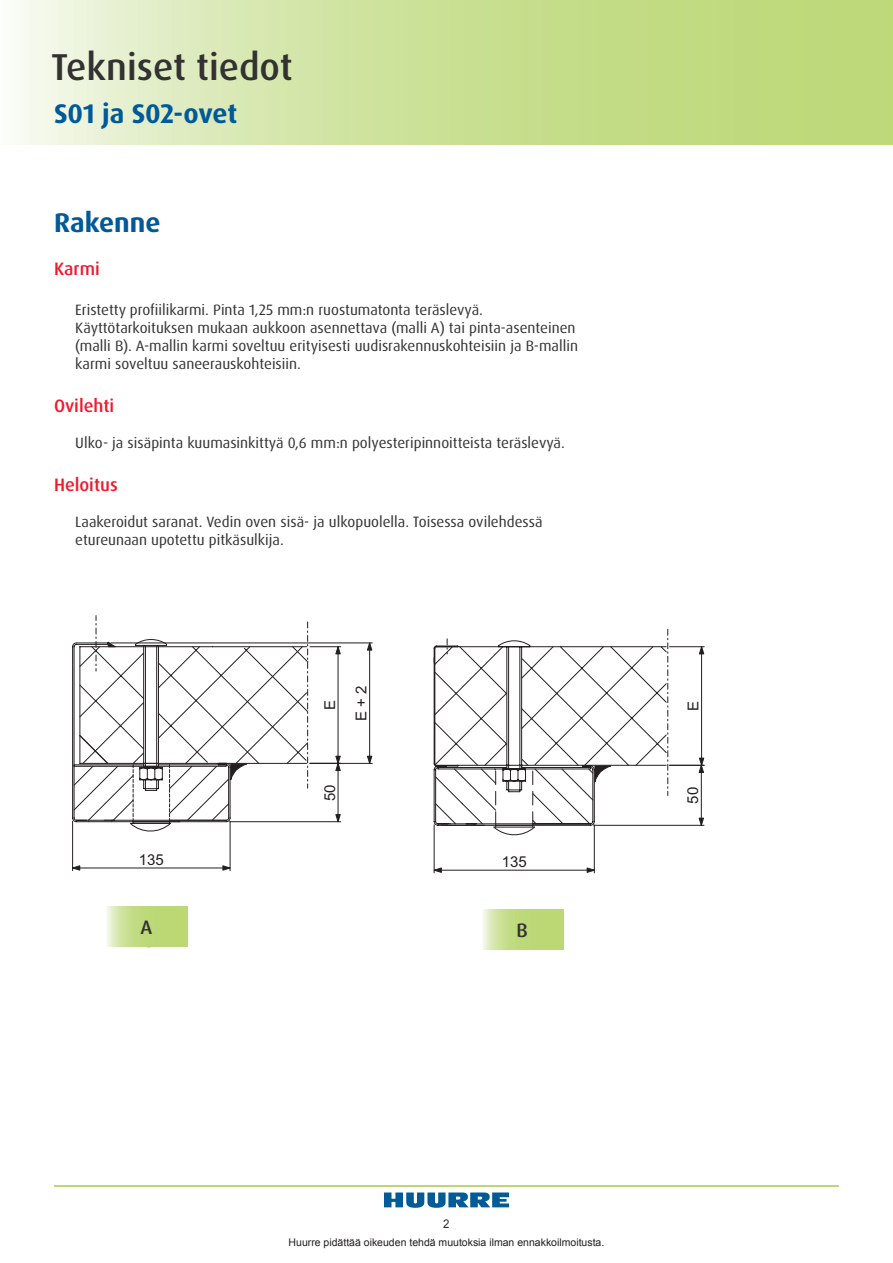
<style>
.page{position:relative;width:893px;height:1263px;background:#fff}
.page>*{position:absolute;margin:0;border:0;box-sizing:border-box;transform-origin:0 0}
.t1{font:500 37.5px "Dax OT";color:#333233}
.DAX_headline_2{font:700 27px "Dax OT";color:#005999}
.DAX_text_big{font:500 19.5px "Dax OT";color:#333233}
.DAX_text_big_red{font:500 18px "Dax OT";color:#ee1b2d}
.t2{font:18px "Arial";color:#231f20}
.DAX_text_small{font:15px/18px "Dax OT";color:#333233}
.t3{font:15px/31.7px "Arial";color:#231f20;text-align:center}
.page_number{font:12px "Arial";color:#333233;scale:.95 1}
.t4{font:10.5px "Arial";color:#231f20}
</style>
<div class="page">
<svg style="left:16px;top:0;width:877px;height:145px;background:#cee29e"></svg>
<svg style="left:384px;top:1192px;width:125px;height:16px"></svg>
<hr style="left:54px;top:1186px;width:785px;height:1px;background:#bad874">
<svg style="left:72px;top:615px;width:633px;height:258px"></svg>
<svg style="left:132px;top:914px;width:56px;height:33px"></svg>
<svg style="left:107px;top:907px;width:80px;height:39px;background:#c4dd89"></svg>
<svg style="left:483px;top:910px;width:80px;height:39px;background:#c4dd89"></svg>
<h1 class="t1" style="left:51px;top:44px;width:243px">Tekniset tiedot</h1>
<p class="DAX_headline_2" style="left:54px;top:97px;width:185px">S01 ja S02-ovet</p>
<p class="DAX_headline_2" style="left:54px;top:205px;width:108px">Rakenne</p>
<p class="DAX_text_big_red" style="left:54px;top:257px;width:47px">Karmi</p>
<p class="DAX_text_small" style="left:75px;top:300px;width:504px">Eristetty profiilikarmi. Pinta 1,25 mm:n ruostumatonta teräslevyä.<br>Käyttötarkoituksen mukaan aukkoon asennettava (malli A) tai pinta-asenteinen (malli B). A-mallin karmi soveltuu erityisesti uudisrakennuskohteisiin ja B-mallin karmi soveltuu saneerauskohteisiin.</p>
<p class="DAX_text_big_red" style="left:54px;top:394px;width:62px">Ovilehti</p>
<p class="DAX_text_small" style="left:75px;top:434px;width:491px">Ulko- ja sisäpinta kuumasinkittyä 0,6 mm:n polyesteripinnoitteista teräslevyä.</p>
<p class="DAX_text_big_red" style="left:54px;top:473px;width:65px">Heloitus</p>
<p class="DAX_text_small" style="left:75px;top:513px;width:469px">Laakeroidut saranat. Vedin oven sisä- ja ulkopuolella. Toisessa ovilehdessä etureunaan upotettu pitkäsulkija.</p>
<p class="t3" style="left:314px;top:721px;width:37px;rotate:-90deg">E<br>E + 2</p>
<p class="t3" style="left:314px;top:801px;width:18px;rotate:-90deg">50</p>
<p class="t3" style="left:139px;top:844px;width:27px">135</p>
<p class="t3" style="left:502px;top:846px;width:27px">135</p>
<p class="DAX_text_big" style="left:141px;top:915px;width:13px">A</p>
<p class="t2" style="left:143px;top:918px;width:14px">A</p>
<p class="t2" style="left:517px;top:918px;width:14px">B</p>
<p class="DAX_text_big" style="left:516px;top:918px;width:13px">B</p>
<p class="t3" style="left:678px;top:711px;width:12px;rotate:-90deg">E</p>
<p class="t3" style="left:677px;top:804px;width:18px;rotate:-90deg">50</p>
<p class="page_number" style="left:443px;top:1216px;width:8px">2</p>
<p class="t4" style="left:289px;top:1236px;width:317px">Huurre pidättää oikeuden tehdä muutoksia ilman ennakkoilmoitusta.</p>
</div>
